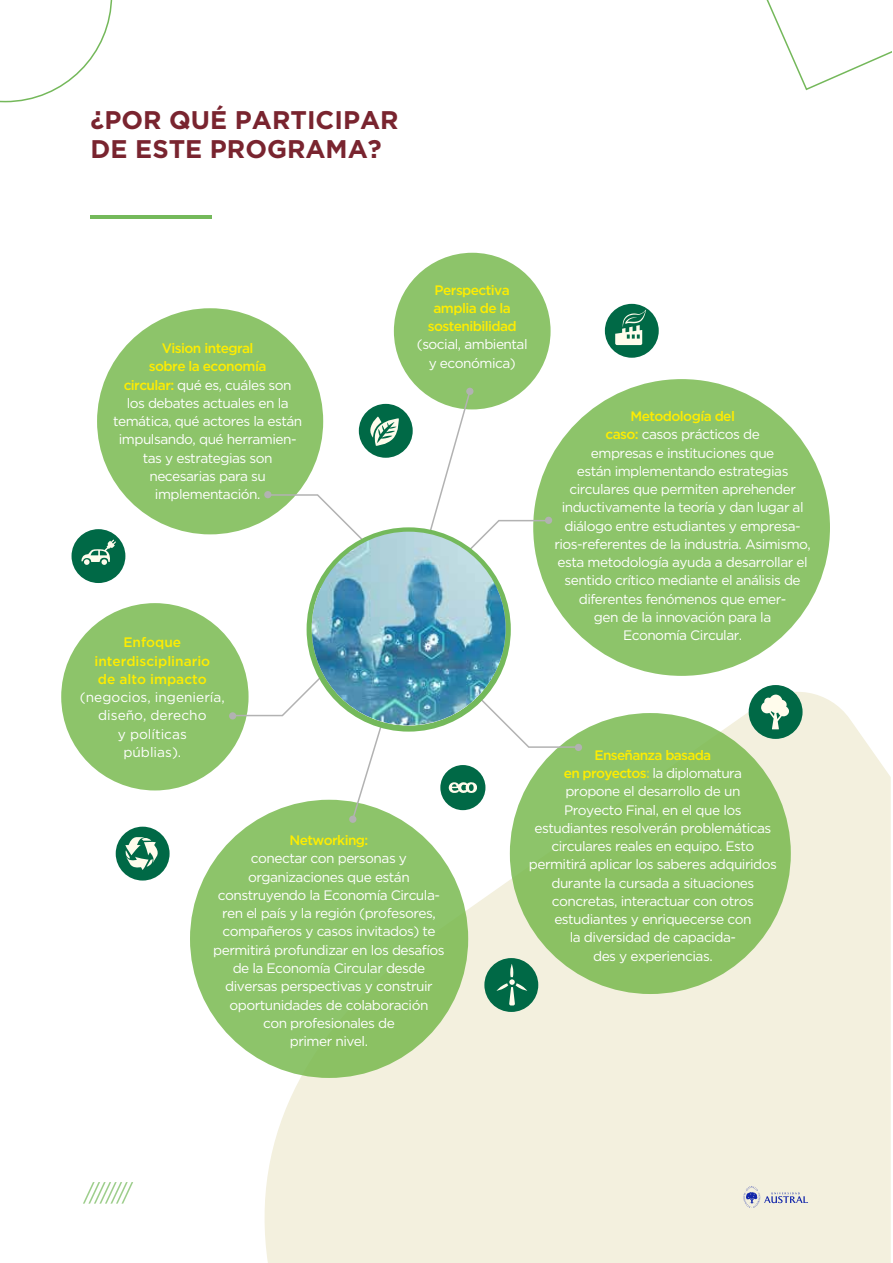
<style>
.page{position:relative;width:893px;height:1263px;background:#fff}
.page>*{position:absolute;margin:0;border:0;box-sizing:border-box;transform-origin:0 0}
.t1{font:700 25.5px/29.4px "Gotham HTF";color:#79242f}
.t2{font:13.65px/18.3px "Gotham";letter-spacing:-.035em;color:#fff;text-align:center}
.t3{font:13.65px/18.3px "Gotham";color:#fff;text-align:center}
.t4{font:500 13.65px/18.3px "Gotham";letter-spacing:-.04em;color:#ffed00;text-align:center}
.t5{font:500 13.65px/18.3px "Gotham";color:#ffed00;text-align:center}
.s1{font-weight:500;color:#ffed00}
.s2{font-weight:500;color:#d5dc24}
</style>
<div class="page">
<svg style="left:248px;top:685px;width:643px;height:578px;background:#f4f1e1"></svg>
<svg style="left:743px;top:1186px;width:65px;height:22px"></svg>
<svg style="left:83px;top:1182px;width:50px;height:21px"></svg>
<svg style="left:0;top:0;width:112px;height:102px"></svg>
<svg style="left:766px;top:0;width:126px;height:91px"></svg>
<hr style="left:90px;top:215px;width:122px;height:4px;background:#74b95b">
<div style="left:97px;top:308px;width:226px;height:226px;background:#8dc46a;border-radius:50%"></div>
<div style="left:510px;top:713px;width:281px;height:281px;background:#8bc163;border-radius:50%"></div>
<div style="left:533px;top:379px;width:297px;height:297px;background:#8dc46a;border-radius:50%"></div>
<div style="left:394px;top:253px;width:157px;height:156px;background:#8dc46a;border-radius:50%"></div>
<div style="left:61px;top:603px;width:188px;height:187px;background:#8dc46a;border-radius:50%"></div>
<div style="left:190px;top:800px;width:278px;height:278px;background:#8dc46a;border-radius:50%"></div>
<div style="left:229px;top:712px;width:7px;height:7px;background:#b2b2b2;border-radius:50%"></div>
<div style="left:575px;top:744px;width:7px;height:7px;background:#b2b2b2;border-radius:50%"></div>
<div style="left:466px;top:388px;width:7px;height:7px;background:#b2b2b2;border-radius:50%"></div>
<div style="left:349px;top:816px;width:7px;height:7px;background:#b2b2b2;border-radius:50%"></div>
<div style="left:72px;top:529px;width:53px;height:54px;background:#006946;border-radius:50%"></div>
<div style="left:484px;top:958px;width:54px;height:54px;background:#006946;border-radius:50%"></div>
<svg style="left:496px;top:964px;width:31px;height:41px"></svg>
<div style="left:116px;top:827px;width:54px;height:53px;background:#006946;border-radius:50%"></div>
<svg style="left:125px;top:837px;width:33px;height:33px"></svg>
<div style="left:749px;top:685px;width:54px;height:54px;background:#006946;border-radius:50%"></div>
<svg style="left:761px;top:695px;width:28px;height:34px"></svg>
<div style="left:605px;top:304px;width:54px;height:54px;background:#006946;border-radius:50%"></div>
<svg style="left:615px;top:310px;width:31px;height:35px"></svg>
<svg style="left:81px;top:540px;width:35px;height:25px"></svg>
<svg style="left:233px;top:389px;width:345px;height:432px"></svg>
<img style="left:312px;top:532px;width:194px;height:193px;border-radius:97px">
<h1 class="t1" style="left:91px;top:105px;width:310px">¿POR QUÉ PARTICIPAR<br>DE ESTE PROGRAMA?</h1>
<p class="t4" style="left:428px;top:280px;width:90px">Perspectiva amplia de la sostenibilidad</p>
<p class="t2" style="left:417px;top:335px;width:112px">(social, ambiental y económica)</p>
<p class="t2" style="left:113px;top:339px;width:191px"><span class="s1">Vision integral<br>sobre la economía<br>circular:</span> qué es, cuáles son los debates actuales en la temática, qué actores la están impulsando, qué herramien&shy;tas y estrategias son necesarias para su implementación.</p>
<p class="t2" style="left:554px;top:407px;width:258px"><span class="s1">Metodología del<br>caso:</span> casos prácticos de<br>empresas e instituciones que<br>están implementando estrategias circulares que permiten aprehender inductivamente la teoría y dan lugar al diálogo entre estudiantes y empresa&shy;rios-referentes de la industria. Asimismo, esta metodología ayuda a desarrollar el sentido crítico mediante el análisis de diferentes fenómenos que emer-<br>gen de la innovación para la<br>Economía Circular.</p>
<p class="t5" style="left:94px;top:633px;width:117px">Enfoque interdisciplinario de alto impacto</p>
<p class="t3" style="left:80px;top:688px;width:146px">(negocios, ingeniería, diseño, derecho<br>y políticas<br>públias).</p>
<p class="t2" style="left:529px;top:745px;width:250px"><span class="s1">Enseñanza basada<br>en proyectos</span><span class="s2">:</span> la diplomatura<br>propone el desarrollo de un<br>Proyecto Final, en el que los estudiantes resolverán problemáticas circulares reales en equipo. Esto permitirá aplicar los saberes adquiridos durante la cursada a situaciones concretas, interactuar con otros estudiantes y enriquecerse con<br>la diversidad de capacida-<br>des y experiencias.</p>
<p class="t4" style="left:290px;top:831px;width:80px">Networking:</p>
<p class="t2" style="left:213px;top:849px;width:233px">conectar con personas y organizaciones que están construyendo la Economía Circula&shy;ren el país y la región (profesores, compañeros y casos invitados) te permitirá profundizar en los desafíos de la Economía Circular desde diversas perspectivas y construir oportunidades de colaboración<br>con profesionales de<br>primer nivel.</p>
</div>
